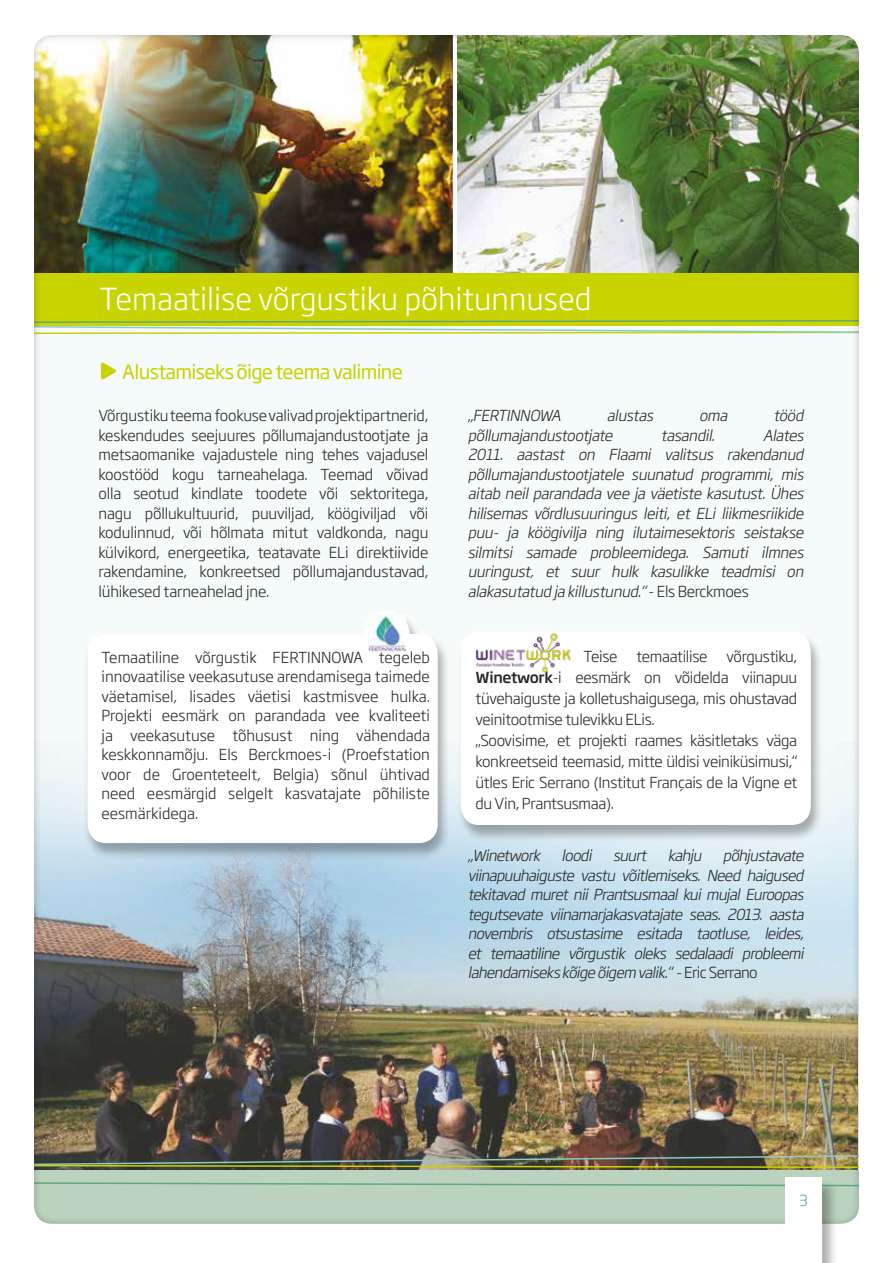
<style>
.page{position:relative;width:893px;height:1263px;background:#fff}
.page>*{position:absolute;margin:0;border:0;box-sizing:border-box;transform-origin:0 0}
.t1{font:300 30px "Soho Gothic Pro";color:#fff}
.t2{font:19.5px "Soho Gothic Std";letter-spacing:-.035em;color:#c8d300}
.t3{font:300 15px/19.5px "Soho Gothic Pro";letter-spacing:-.02em;color:#282827;text-align:justify}
.t4{font:italic 300 15px/19.5px "Soho Gothic Pro";letter-spacing:-.02em;color:#282827;text-align:justify}
.t5{font:300 15px "Soho Gothic Pro";color:#64a77e}
.s1{font-style:normal}
.s2{font-weight:500}
</style>
<div class="page">
<img style="left:34px;top:35px;width:825px;height:1189px">
<div style="left:785px;top:1179px;width:53px;height:84px;background:#000;opacity:.3"></div>
<div style="left:785px;top:1178px;width:37px;height:85px;background:#fff"></div>
<h1 class="t1" style="left:100px;top:275px;width:493px">Temaatilise võrgustiku põhitunnused</h1>
<h2 class="t2" style="left:122px;top:359px;width:282px">Alustamiseks õige teema valimine</h2>
<p class="t3" style="left:98px;top:405px;width:331px">Võrgustiku teema fookuse valivad projektipartnerid, keskendudes seejuures põllumajandustootjate ja metsaomanike vajadustele ning tehes vajadusel koostööd kogu tarneahelaga. Teemad võivad olla seotud kindlate toodete või sektoritega, nagu põllukultuurid, puuviljad, köögiviljad või kodulinnud, või hõlmata mitut valdkonda, nagu külvikord, energeetika, teatavate ELi direktiivide rakendamine, konkreetsed põllumajandustavad, lühikesed tarneahelad jne.</p>
<p class="t3" style="left:101px;top:646px;width:330px">Temaatiline võrgustik FERTINNOWA tegeleb innovaatilise veekasutuse arendamisega taimede väetamisel, lisades väetisi kastmisvee hulka.<br>Projekti eesmärk on parandada vee kvaliteeti ja veekasutuse tõhusust ning vähendada keskkonnamõju. Els Berckmoes-i (Proefstation voor de Groenteteelt, Belgia) sõnul ühtivad need eesmärgid selgelt kasvatajate põhiliste eesmärkidega.</p>
<p class="t4" style="left:468px;top:405px;width:98px">„FERTINNOWA</p>
<p class="t4" style="left:607px;top:405px;width:52px">alustas</p>
<p class="t4" style="left:699px;top:405px;width:34px">oma</p>
<p class="t4" style="left:773px;top:405px;width:35px">tööd</p>
<p class="t4" style="left:468px;top:425px;width:150px">põllumajandustootjate</p>
<p class="t4" style="left:661px;top:425px;width:59px">tasandil.</p>
<p class="t4" style="left:468px;top:425px;width:341px;text-indent:295px">Alates 2011. aastast on Flaami valitsus rakendanud põllumajandustootjatele suunatud programmi, mis aitab neilparandada vee ja väetiste kasutust.Ühes hilisemas võrdlusuuringus leiti, et ELi liikmesriikide puu- ja köögivilja ning ilutaimesektoris seistakse silmitsi samade probleemidega. Samuti ilmnes uuringust, et suur hulk kasulikke teadmisi on alakasutatud ja killustunud.“<span class="s1">- E l s B e rc k m o e s</span></p>
<p class="t3" style="left:475px;top:645px;width:323px;line-height:21px;text-align:left;text-indent:251px">võrgustiku, <span class="s2">Winetwork</span>-i eesmärk on võidelda viinapuu tüvehaiguste ja kolletushaigusega, mis ohustavad veinitootmise tulevikku ELis.<br>„Soovisime, et projekti raames käsitletaks väga konkreetseid teemasid, mitte üldisi veiniküsimusi,“ ütles Eric Serrano (Institut Français de la Vigne et du Vin, Prantsusmaa).</p>
<p class="t3" style="left:583px;top:646px;width:36px">Teise</p>
<p class="t3" style="left:636px;top:646px;width:73px">temaatilise</p>
<p class="t4" style="left:468px;top:845px;width:341px">„Winetwork loodi suurt kahju põhjustavate viinapuuhaiguste vastu võitlemiseks. Need haigused tekitavad muret nii Prantsusmaal kui mujal Euroopas tegutsevate viinamarjakasvatajate seas. 2013. aasta novembris otsustasime esitada taotluse, leides, et temaatiline võrgustik oleks sedalaadi probleemi lahendamisekskõigeõigem valik.“<span class="s1">- E r i c S e r ra n o</span></p>
<p class="t5" style="left:799px;top:1188px;width:10px">3</p>
</div>
